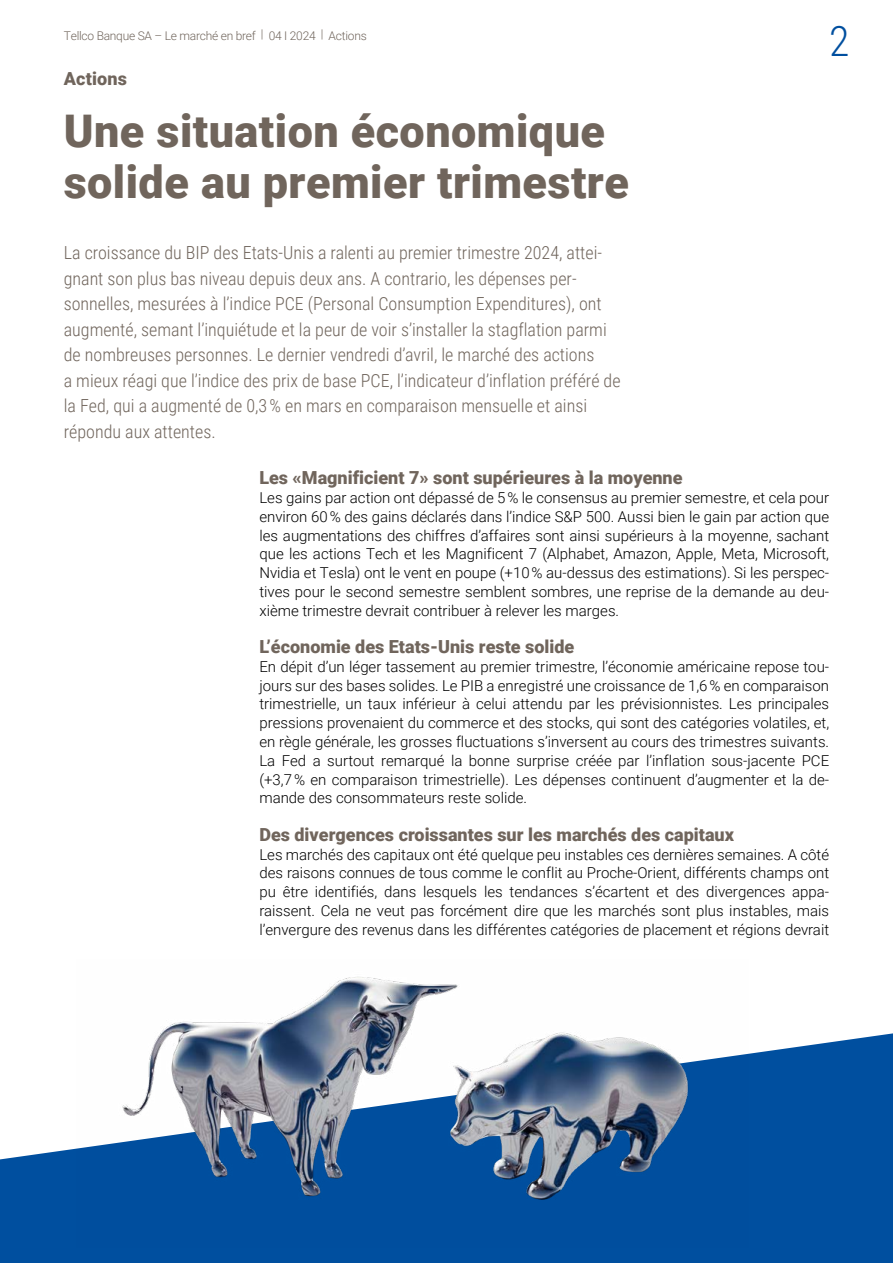
<style>
.page{position:relative;width:893px;height:1263px;background:#fff}
.page>*{position:absolute;margin:0;border:0;box-sizing:border-box;transform-origin:0 0}
.t1{font:900 45px/51px "Roboto";letter-spacing:.01em;color:#70655c}
.t2{font:300 42px "Roboto Condensed";color:#004f9f}
.t3{font:300 18px/25.5px "Roboto Condensed";color:#70655c}
.t4{font:900 18px "Roboto";color:#70655c}
.t5{font:300 15px/18.8px "Roboto";color:#000;text-align:justify}
.t6{font:300 12px "Roboto";letter-spacing:-.02em;color:#70655c}
</style>
<div class="page">
<svg style="left:0;top:1033px;width:893px;height:230px;fill:#004f9f"></svg>
<img style="left:77px;top:976px;width:671px;height:271px">
<p class="t6" style="left:64px;top:27px;width:304px">Tellco Banque SA – Le marché en bref | 04 Ι 2024 | Actions</p>
<p class="t4" style="left:64px;top:66px;width:65px">Actions</p>
<h1 class="t1" style="left:64px;top:104px;width:567px">Une situation économique solide au premier trimestre</h1>
<h2 class="t2" style="left:829px;top:11px;width:22px">2</h2>
<p class="t3" style="left:64px;top:240px;width:558px">La croissance du BIP des Etats-Unis a ralenti au premier trimestre 2024, attei&shy;gnant son plus bas niveau depuis deux ans. A contrario, les dépenses per&shy;sonnelles, mesurées à l’indice PCE (Personal Consumption Expenditures), ont augmenté, semant l’inquiétude et la peur de voir s’installer la stagflation parmi de nombreuses personnes. Le dernier vendredi d’avril, le marché des actions<br>a mieux réagi que l’indice des prix de base PCE, l’indicateur d’inflation préféré de la Fed, qui a augmenté de 0,3 % en mars en comparaison mensuelle et ainsi répondu aux attentes.</p>
<p class="t4" style="left:259px;top:465px;width:425px">Les «Magnificient 7» sont supérieures à la moyenne</p>
<p class="t5" style="left:259px;top:488px;width:571px">Les gains par action ont dépassé de 5 % le consensus au premier semestre, et cela pour environ 60 % des gains déclarés dans l’indice S&amp;P 500. Aussi bien le gain par action que les augmentations des chiffres d’affaires sont ainsi supérieurs à la moyenne, sachant que les actions Tech et les Magnificent 7 (Alphabet, Amazon, Apple, Meta, Microsoft, Nvidia et Tesla) ont le vent en poupe (+10 % au-dessus des estimations). Si les perspec&shy;tives pour le second semestre semblent sombres, une reprise de la demande au deu&shy;xième trimestre devrait contribuer à relever les marges.</p>
<p class="t4" style="left:259px;top:634px;width:316px">L’économie des Etats-Unis reste solide</p>
<p class="t5" style="left:259px;top:657px;width:571px">En dépit d’un léger tassement au premier trimestre, l’économie américaine repose tou&shy;jours sur des bases solides. Le PIB a enregistré une croissance de 1,6 % en comparaison trimestrielle, un taux inférieur à celui attendu par les prévisionnistes. Les principales pressions provenaient du commerce et des stocks, qui sont des catégories volatiles, et, en règle générale, les grosses fluctuations s’inversent au cours des trimestres suivants.<br>La Fed a surtout remarqué la bonne surprise créée par l’inflation sous-jacente PCE (+3,7 % en comparaison trimestrielle). Les dépenses continuent d’augmenter et la de&shy;mande des consommateurs reste solide.</p>
<p class="t4" style="left:259px;top:822px;width:476px">Des divergences croissantes sur les marchés des capitaux</p>
<p class="t5" style="left:259px;top:844px;width:571px">Les marchés des capitaux ont été quelque peu instables ces dernières semaines. A côté des raisons connues de tous comme le conflit au Proche-Orient, différents champs ont pu être identifiés, dans lesquels les tendances s’écartent et des divergences appa&shy;raissent. Cela ne veut pas forcément dire que les marchés sont plus instables, mais l’envergure des revenus dans les différentes catégories de placement et régions devrait</p>
</div>
